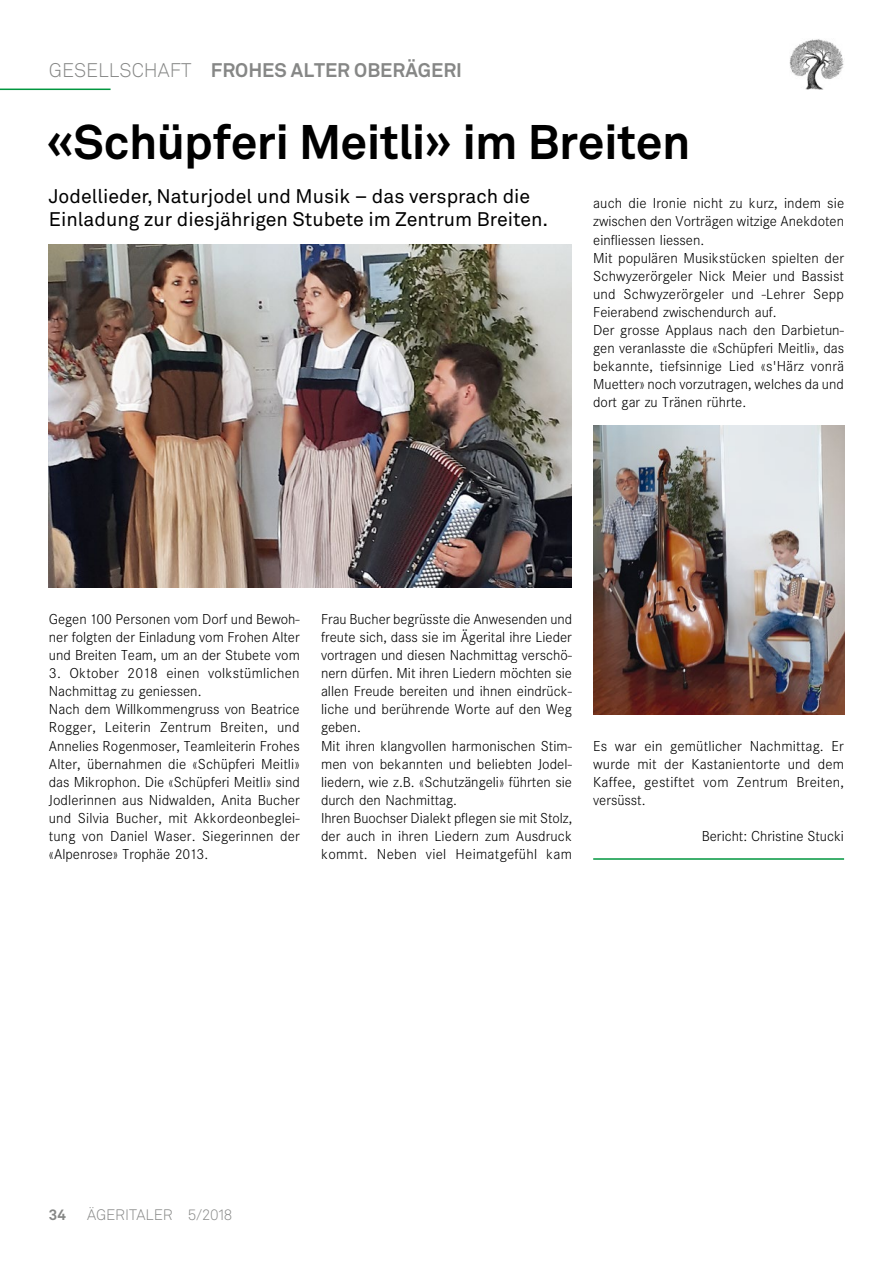
<style>
.page{position:relative;width:893px;height:1263px;background:#fff}
.page>*{position:absolute;margin:0;border:0;box-sizing:border-box;transform-origin:0 0}
.t1{font:700 48px "Akkurat Pro";letter-spacing:-.01em;color:#000}
.t2{font:19.5px/23.2px "Akkurat Pro";color:#000}
.t3{font:700 19.5px "Akkurat Pro";color:#868786}
.t4{font:300 15px/18px "Corporate S";color:#000}
.t5{font:15px "Akkurat Light Pro";letter-spacing:-.01em;color:#868786}
.t6{font:700 15px "Akkurat Pro";color:#868786}
.s1{font-family:"Akkurat Light Pro";font-weight:400}
</style>
<div class="page">
<hr style="left:593px;top:858px;width:251px;height:2px;background:#00963e">
<img style="left:593px;top:425px;width:251px;height:289px">
<hr style="left:0;top:89px;width:111px;height:1px;background:#00963e">
<img style="left:790px;top:39px;width:54px;height:50px">
<img style="left:49px;top:244px;width:523px;height:344px">
<h2 class="t3" style="left:49px;top:58px;width:415px"><span class="s1">GESELLSCHAFT</span> FROHES ALTER OBERÄGERI</h2>
<h1 class="t1" style="left:46px;top:112px;width:646px">«Schüpferi Meitli» im Breiten</h1>
<h2 class="t2" style="left:49px;top:185px;width:501px">Jodellieder, Naturjodel und Musik – das versprach die<br>Einladung zur diesjährigen Stubete im Zentrum Breiten.</h2>
<p class="t4" style="left:593px;top:195px;width:253px">auch die Ironie nicht zu kurz, indem sie zwischen den Vorträgen witzige Anekdoten einfliessen liessen.<br>Mit populären Musikstücken spielten der Schwyzerörgeler Nick Meier und Bassist und Schwyzerörgeler und -Lehrer Sepp Feierabend zwischendurch auf.<br>Der grosse Applaus nach den Darbietun&shy;gen veranlasste die «Schüpferi Meitli», das bekannte, tiefsinnige Lied «s'Härz vonrä Muetter» noch vorzutragen, welches da und dort gar zu Tränen rührte.</p>
<p class="t4" style="left:49px;top:610px;width:252px;text-align:justify">Gegen 100 Personen vom Dorf und Bewoh&shy;ner folgten der Einladung vom Frohen Alter und Breiten Team, um an der Stubete vom</p>
<p class="t4" style="left:49px;top:664px;width:252px">3. Oktober 2018 einen volkstümlichen Nachmittag zu geniessen.<br>Nach dem Willkommengruss von Beatrice Rogger, Leiterin Zentrum Breiten, und Annelies Rogenmoser, Teamleiterin Frohes Alter, übernahmen die «Schüpferi Meitli» das Mikrophon. Die «Schüpferi Meitli» sind Jodlerinnen aus Nidwalden, Anita Bucher und Silvia Bucher, mit Akkordeonbeglei&shy;tung von Daniel Waser. Siegerinnen der «Alpenrose» Trophäe 2013.</p>
<p class="t4" style="left:321px;top:610px;width:253px">Frau Bucher begrüsste die Anwesenden und freute sich, dass sie im Ägerital ihre Lieder vortragen und diesen Nachmittag verschö&shy;nern dürfen. Mit ihren Liedern möchten sie allen Freude bereiten und ihnen eindrück&shy;liche und berührende Worte auf den Weg geben.<br>Mit ihren klangvollen harmonischen Stim&shy;men von bekannten und beliebten Jodel&shy;liedern, wie z.B. «Schutzängeli» führten sie durch den Nachmittag.<br>Ihren Buochser Dialekt pflegen sie mit Stolz, der auch in ihren Liedern zum Ausdruck kommt. Neben viel Heimatgefühl kam</p>
<p class="t4" style="left:593px;top:737px;width:252px;text-align:justify">Es war ein gemütlicher Nachmittag. Er wurde mit der Kastanientorte und dem Kaffee, gestiftet vom Zentrum Breiten, versüsst.</p>
<p class="t4" style="left:702px;top:827px;width:144px">Bericht: Christine Stucki</p>
<p class="t6" style="left:49px;top:1206px;width:19px">34</p>
<p class="t5" style="left:87px;top:1206px;width:147px">ÄGERITALER 5/2018</p>
</div>
